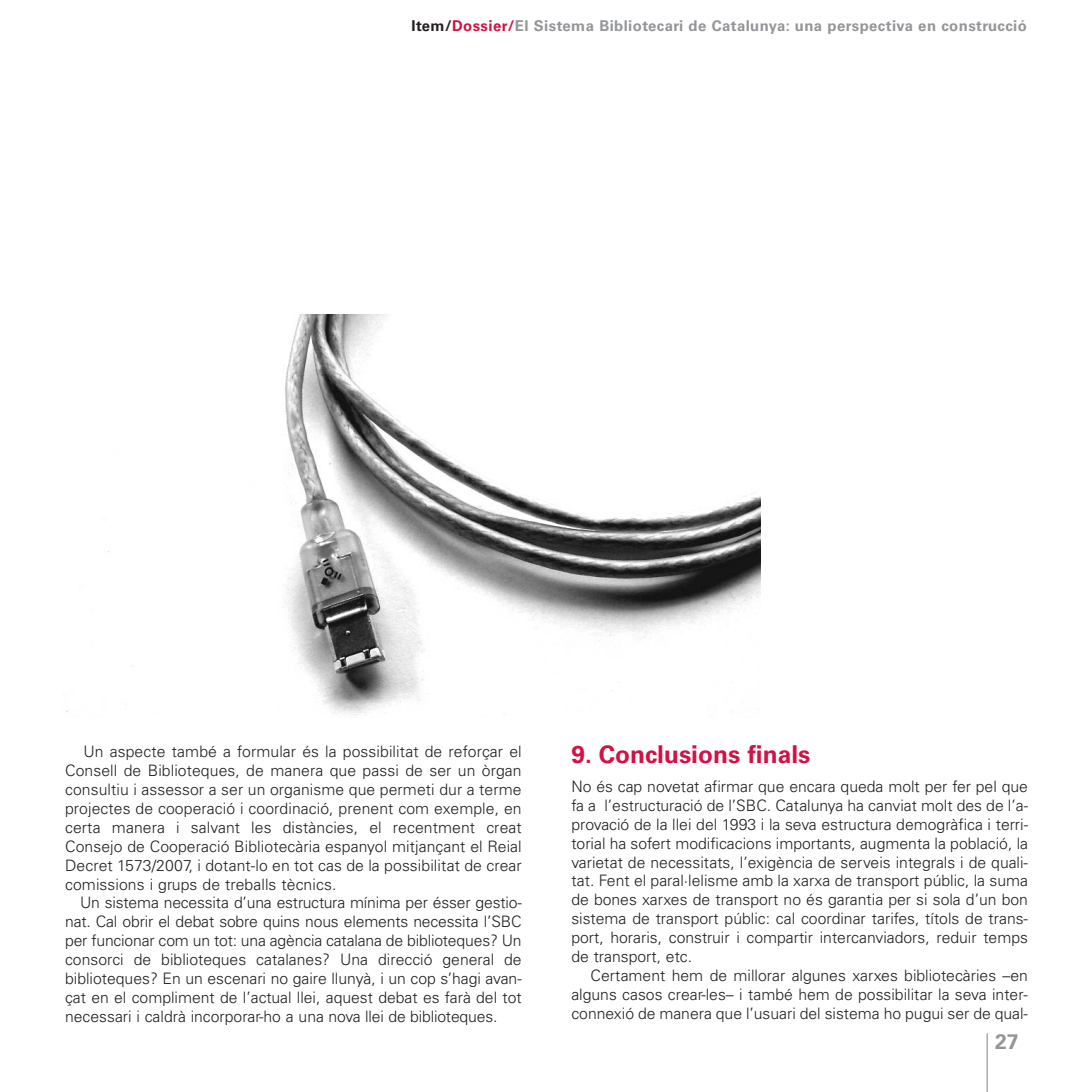
<style>
.page{position:relative;width:1092px;height:1092px;background:#fff}
.page>*{position:absolute;margin:0;border:0;box-sizing:border-box;transform-origin:0 0}
.t1{font:700 24.5px "Univers";color:#d31145}
.t2{font:700 21px "Univers";color:#939598}
.t3{font:300 15.75px/18.9px "Univers";color:#231f20;text-align:justify}
.t4{font:700 14.88px "Univers";letter-spacing:.03em;color:#939598}
.s1{color:#231f20}
.s2{color:#d31145}
</style>
<div class="page">
<hr style="left:986px;top:1033px;width:1px;height:58px;background:#808285">
<img style="left:66px;top:314px;width:694px;height:401px">
<p class="t4" style="left:411px;top:20px;width:617px"><span class="s1">Item/</span><span class="s2">Dossier/</span>El Sistema Bibliotecari de Catalunya: una perspectiva en construcció</p>
<p class="t3" style="left:65px;top:743px;width:458px;text-indent:18px">Un aspecte també a formular és la possibilitat de reforçar el Consell de Biblioteques, de manera que passi de ser un òrgan consultiu i assessor a ser un organisme que permeti dur a terme projectes de cooperació i coordinació, prenent com exemple, en certa manera i salvant les distàncies, el recentment creat Consejo de Cooperació Bibliotecària espanyol mitjançant el Reial Decret 1573/2007, i dotant-lo en tot cas de la possibilitat de crear comissions i grups de treballs tècnics.</p>
<p class="t3" style="left:65px;top:894px;width:458px;text-indent:15px">Un sistema necessita d’una estructura mínima per ésser gestio&shy;nat. Cal obrir el debat sobre quins nous elements necessita l’SBC per funcionar com un tot: una agència catalana de biblioteques? Un consorci de biblioteques catalanes? Una direcció general de biblioteques? En un escenari no gaire llunyà, i un cop s’hagi avan&shy;çat en el compliment de l’actual llei, aquest debat es farà del tot necessari i caldrà incorporar-ho a una nova llei de biblioteques.</p>
<h1 class="t1" style="left:571px;top:745px;width:240px">9. Conclusions finals</h1>
<p class="t3" style="left:571px;top:778px;width:458px">No és cap novetat afirmar que encara queda molt per fer pel que fa a l’estructuració de l’SBC. Catalunya ha canviat molt des de l’a&shy;provació de la llei del 1993 i la seva estructura demogràfica i terri&shy;torial ha sofert modificacions importants, augmenta la població, la varietat de necessitats, l’exigència de serveis integrals i de quali&shy;tat. Fent el paral·lelisme amb la xarxa de transport públic, la suma de bones xarxes de transport no és garantia per si sola d’un bon sistema de transport públic: cal coordinar tarifes, títols de trans&shy;port, horaris, construir i compartir intercanviadors, reduir temps de transport, etc.</p>
<p class="t3" style="left:571px;top:967px;width:458px;text-indent:19px">Certament hem de millorar algunes xarxes bibliotecàries –en alguns casos crear-les– i també hem de possibilitar la seva inter&shy;connexió de manera que l’usuari del sistema ho pugui ser de qual-</p>
<h2 class="t2" style="left:994px;top:1033px;width:25px">27</h2>
</div>
